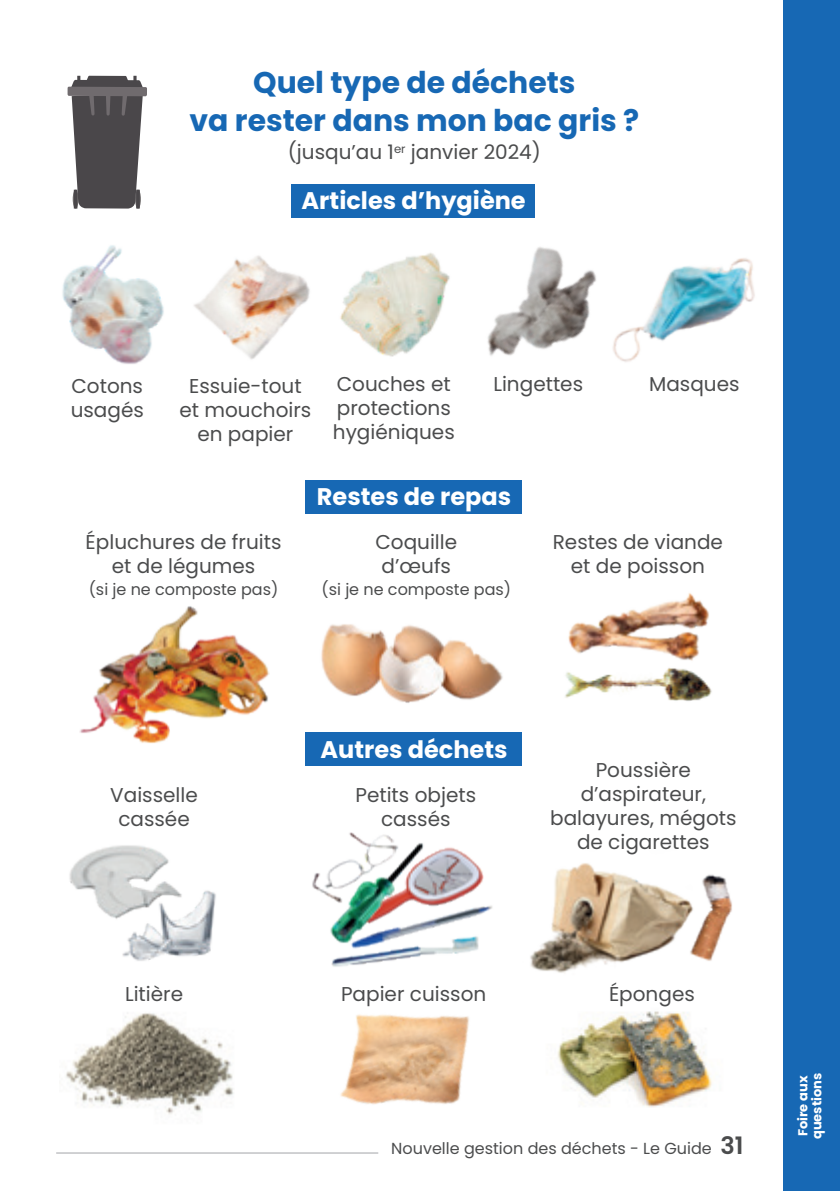
<style>
.page{position:relative;width:840px;height:1191px;background:#fff}
.page>*{position:absolute;margin:0;border:0;box-sizing:border-box;transform-origin:0 0}
.t1{font:700 30px/38px "Poppins";color:#1768b4;text-align:center}
.t2{font:700 24px "Poppins";color:#fff}
.t3{font:20px/24px "Poppins";color:#4b4c4d;text-align:center}
.t4{font:16px "Poppins";color:#4b4c4d}
.t5{font:700 13px/14px "Poppins";color:#fff}
.s1{font-weight:600;font-size:24px}
</style>
<div class="page">
<img style="left:557px;top:1011px;width:155px;height:97px">
<img style="left:62px;top:245px;width:102px;height:119px">
<img style="left:194px;top:255px;width:116px;height:105px">
<img style="left:340px;top:254px;width:88px;height:103px">
<img style="left:428px;top:217px;width:168px;height:139px">
<img style="left:613px;top:258px;width:142px;height:104px">
<div style="left:291px;top:184px;width:244px;height:33px;background:#1768b4"></div>
<div style="left:305px;top:480px;width:216px;height:33px;background:#1768b4"></div>
<div style="left:305px;top:732px;width:216px;height:33px;background:#1768b4"></div>
<img style="left:79px;top:606px;width:190px;height:138px">
<img style="left:66px;top:1013px;width:168px;height:102px">
<img style="left:340px;top:1014px;width:129px;height:91px">
<img style="left:69px;top:845px;width:100px;height:74px">
<img style="left:119px;top:878px;width:97px;height:83px">
<img style="left:312px;top:832px;width:181px;height:135px">
<img style="left:530px;top:863px;width:153px;height:110px">
<img style="left:568px;top:593px;width:141px;height:66px">
<img style="left:565px;top:659px;width:147px;height:42px">
<img style="left:321px;top:624px;width:182px;height:79px">
<svg style="left:67px;top:76px;width:80px;height:133px"></svg>
<div style="left:782px;top:0;width:57px;height:1191px;background:#1768b4"></div>
<hr style="left:56px;top:1152px;width:322px;height:1px;background:#a3a4a8">
<img style="left:683px;top:874px;width:49px;height:87px">
<h1 class="t1" style="left:189px;top:64px;width:451px">Quel type de déchets<br>va rester dans mon bac gris ?</h1>
<p class="t3" style="left:288px;top:140px;width:254px">(jusqu’au 1<sup>er</sup> janvier 2024)</p>
<p class="t2" style="left:301px;top:187px;width:225px">Articles d’hygiène</p>
<p class="t3" style="left:71px;top:374px;width:75px;text-align:left">Cotons usagés</p>
<p class="t3" style="left:179px;top:374px;width:133px">Essuie-tout et mouchoirs en papier</p>
<p class="t3" style="left:333px;top:372px;width:123px;text-align:left">Couches et protections hygiéniques</p>
<p class="t3" style="left:493px;top:372px;width:91px">Lingettes</p>
<p class="t3" style="left:648px;top:372px;width:92px">Masques</p>
<p class="t2" style="left:317px;top:483px;width:196px">Restes de repas</p>
<p class="t3" style="left:86px;top:530px;width:197px">Épluchures de fruits et de légumes</p>
<p class="t4" style="left:89px;top:580px;width:191px">(si je ne composte pas)</p>
<p class="t3" style="left:375px;top:530px;width:83px">Coquille d’œufs</p>
<p class="t4" style="left:321px;top:580px;width:191px">(si je ne composte pas)</p>
<p class="t3" style="left:552px;top:530px;width:172px">Restes de viande et de poisson</p>
<p class="t2" style="left:320px;top:735px;width:188px">Autres déchets</p>
<p class="t3" style="left:110px;top:783px;width:89px">Vaisselle cassée</p>
<p class="t3" style="left:355px;top:783px;width:122px">Petits objets cassés</p>
<p class="t3" style="left:550px;top:758px;width:188px">Poussière d’aspirateur, balayures, mégots de cigarettes</p>
<p class="t3" style="left:125px;top:982px;width:60px">Litière</p>
<p class="t3" style="left:341px;top:982px;width:147px">Papier cuisson</p>
<p class="t3" style="left:608px;top:982px;width:87px">Éponges</p>
<p class="t4" style="left:391px;top:1138px;width:353px">Nouvelle gestion des déchets - Le Guide <span class="s1">31</span></p>
<p class="t5" style="left:795px;top:1139px;width:68px;rotate:-90deg">Foire aux questions</p>
</div>
